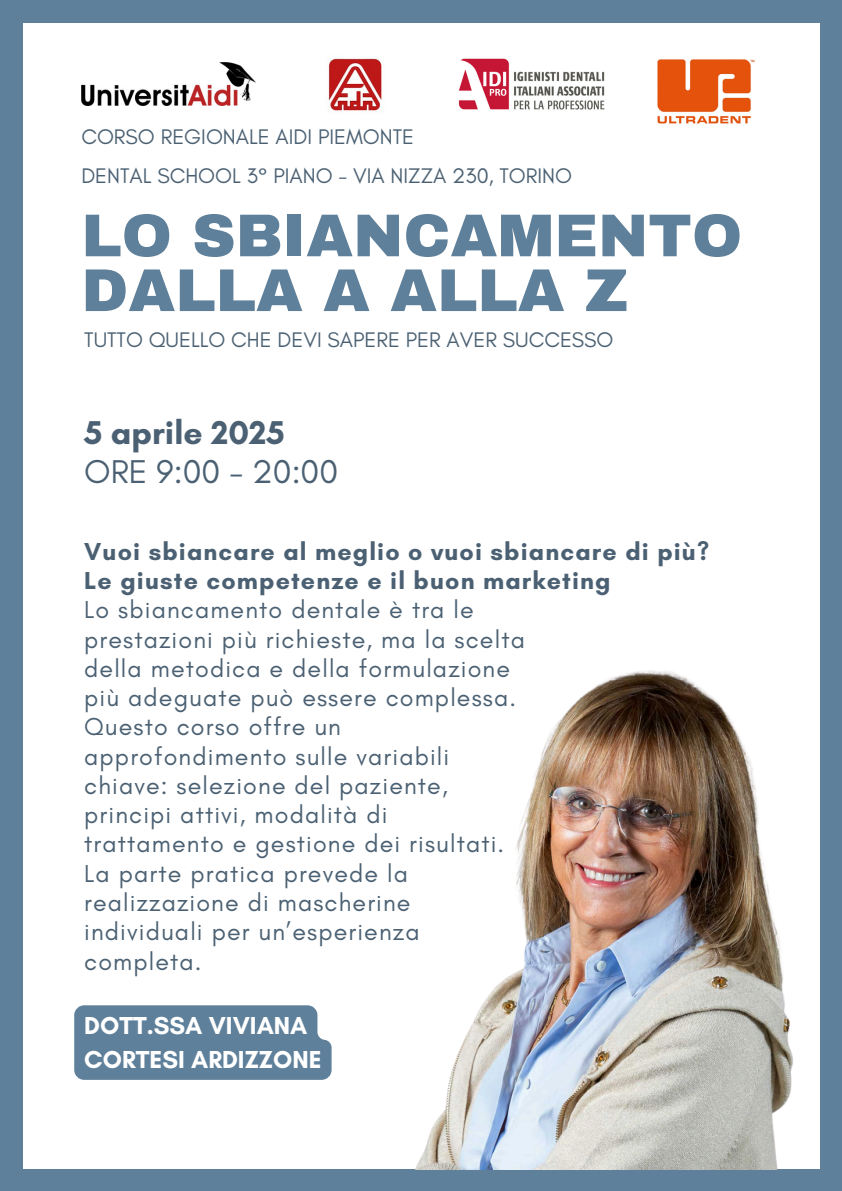
<style>
.page{position:relative;width:842px;height:1191px;background:#fff}
.page>*{position:absolute;margin:0;border:0;box-sizing:border-box;transform-origin:0 0}
.t1{font:900 60.4px/54.8px "Archivo";color:#5f809a}
.t2{font:33.6px "Glacial Indifference";color:#4b6173}
.t3{font:700 33.6px "Glacial Indifference";color:#4b6173}
.t4{font:25px/29.2px "Glacial Indifference";letter-spacing:.045em;color:#4b6173}
.t5{font:700 25px/29.2px "Glacial Indifference";letter-spacing:.045em;color:#4b6173}
.t6{font:700 25px/34.5px "Glacial Indifference";color:#fff}
.t7{font:21.5px "Glacial Indifference";color:#4b6173}
</style>
<div class="page">
<div style="left:0;top:0;width:22px;height:1190px;background:#5f809a"></div>
<div style="left:0;top:0;width:842px;height:22px;background:#5f809a"></div>
<div style="left:820px;top:0;width:22px;height:1190px;background:#5f809a"></div>
<div style="left:0;top:1168px;width:842px;height:22px;background:#5f809a"></div>
<img style="left:81px;top:63px;width:174px;height:42px">
<img style="left:328px;top:58px;width:54px;height:53px">
<img style="left:458px;top:58px;width:147px;height:52px">
<img style="left:657px;top:59px;width:98px;height:65px">
<img style="left:355px;top:670px;width:465px;height:499px">
<div style="left:74px;top:1005px;width:258px;height:74px;background:#5f809a"></div>
<p class="t7" style="left:81px;top:124px;width:334px">CORSO REGIONALE AIDI PIEMONTE</p>
<p class="t7" style="left:81px;top:163px;width:492px">DENTAL SCHOOL 3° PIANO - VIA NIZZA 230, TORINO</p>
<h1 class="t1" style="left:81px;top:209px;width:662px">LO SBIANCAMENTO<br>DALLA A ALLA Z</h1>
<p class="t7" style="left:84px;top:326px;width:531px">TUTTO QUELLO CHE DEVI SAPERE PER AVER SUCCESSO</p>
<p class="t3" style="left:84px;top:412px;width:202px">5 aprile 2025</p>
<p class="t2" style="left:84px;top:451px;width:255px">ORE 9:00 - 20:00</p>
<p class="t5" style="left:84px;top:536px;width:626px">Vuoi sbiancare al meglio o vuoi sbiancare di più?<br>Le giuste competenze e il buon marketing</p>
<h3 class="t4" style="left:84px;top:595px;width:442px">Lo sbiancamento dentale è tra le prestazioni più richieste, ma la scelta della metodica e della formulazione più adeguate può essere complessa.<br>Questo corso offre un approfondimento sulle variabili chiave: selezione del paziente, principi attivi, modalità di trattamento e gestione dei risultati.<br>La parte pratica prevede la realizzazione di mascherine individuali per un’esperienza completa.</h3>
<p class="t6" style="left:84px;top:1007px;width:239px">DOTT.SSA VIVIANA<br>CORTESI ARDIZZONE</p>
</div>
